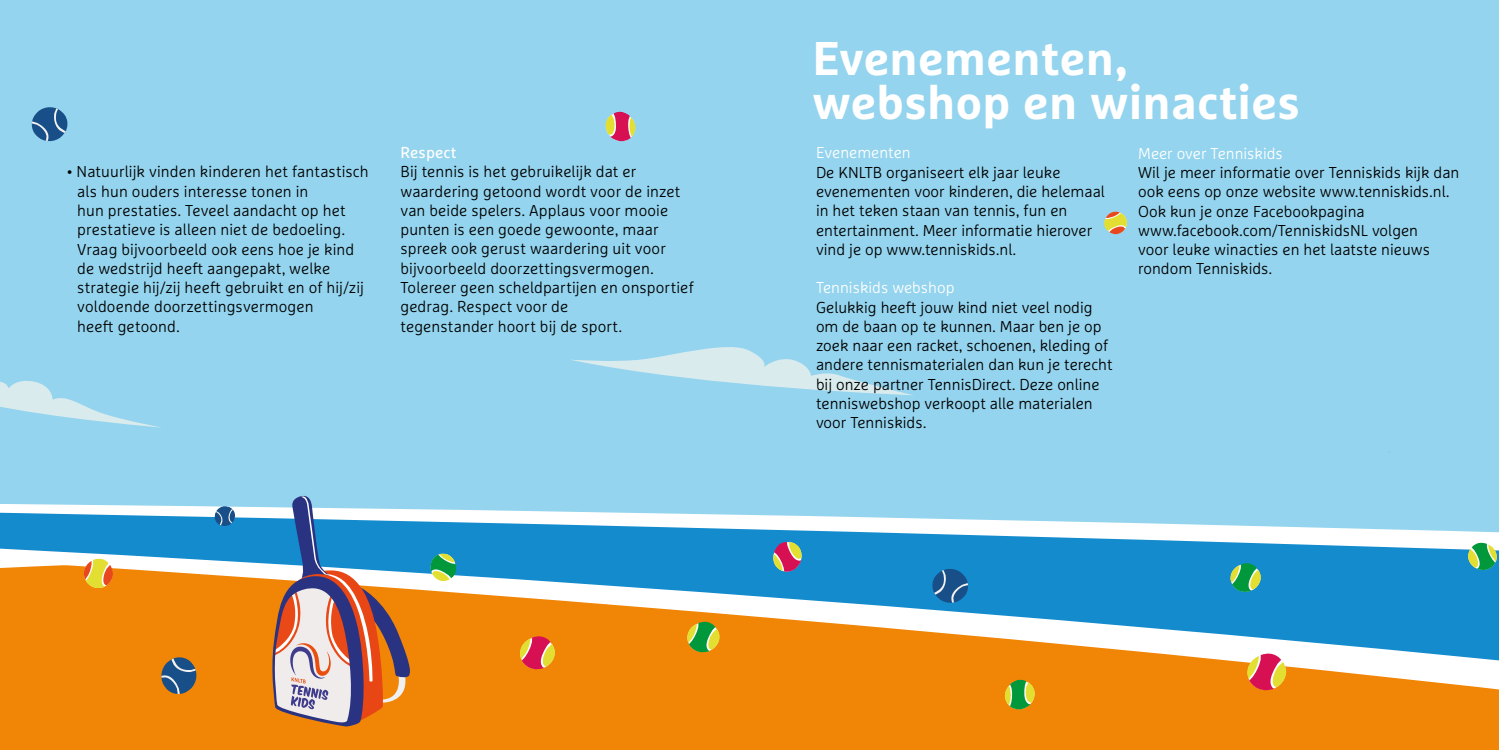
<style>
.page{position:relative;width:1499px;height:750px;background:#fff}
.page>*{position:absolute;margin:0;border:0;box-sizing:border-box;transform-origin:0 0}
.t1{font:700 47.25px/43.8px "Marselis OT";letter-spacing:.01em;color:#fff}
.t2{font:300 15.75px/19.2px "Marselis OT";color:#000}
.t3{font:300 15.75px "Marselis OT";color:#fff}
.t4{font:15.75px "Marselis OT";letter-spacing:.01em;color:#fff}
</style>
<div class="page">
<div style="left:0;top:0;width:1498px;height:749px;background:#94d4ee"></div>
<svg style="left:0;top:506px;width:1498px;height:243px;background:#a99e76"></svg>
<svg style="left:570px;top:347px;width:342px;height:48px"></svg>
<svg style="left:429px;top:552px;width:28px;height:29px"></svg>
<svg style="left:0;top:531px;width:198px;height:218px;background:#d58d2e"></svg>
<svg style="left:520px;top:636px;width:35px;height:32px"></svg>
<svg style="left:687px;top:621px;width:32px;height:30px"></svg>
<svg style="left:213px;top:506px;width:23px;height:21px"></svg>
<svg style="left:272px;top:495px;width:138px;height:231px;background:#9e9498"></svg>
<svg style="left:605px;top:111px;width:31px;height:31px"></svg>
<svg style="left:31px;top:107px;width:37px;height:35px"></svg>
<svg style="left:0;top:381px;width:158px;height:46px"></svg>
<svg style="left:1002px;top:675px;width:34px;height:38px"></svg>
<svg style="left:1230px;top:563px;width:30px;height:28px"></svg>
<svg style="left:771px;top:539px;width:32px;height:34px"></svg>
<svg style="left:1247px;top:653px;width:38px;height:36px"></svg>
<svg style="left:931px;top:567px;width:38px;height:36px"></svg>
<svg style="left:1104px;top:211px;width:22px;height:23px"></svg>
<svg style="left:1467px;top:542px;width:29px;height:27px"></svg>
<p class="t2" style="left:77px;top:162px;width:293px;text-indent:-10px">• Natuurlijk vinden kinderen het fantastisch als hun ouders interesse tonen in<br>hun prestaties. Teveel aandacht op het prestatieve is alleen niet de bedoeling.<br>Vraag bijvoorbeeld ook eens hoe je kind de wedstrijd heeft aangepakt, welke strategie hij/zij heeft gebruikt en of hij/zij voldoende doorzettingsvermogen<br>heeft getoond.</p>
<p class="t4" style="left:400px;top:143px;width:58px">Respect</p>
<p class="t2" style="left:400px;top:162px;width:295px">Bij tennis is het gebruikelijk dat er waardering getoond wordt voor de inzet van beide spelers. Applaus voor mooie punten is een goede gewoonte, maar spreek ook gerust waardering uit voor bijvoorbeeld doorzettingsvermogen.<br>Tolereer geen scheldpartijen en onsportief gedrag. Respect voor de<br>tegenstander hoort bij de sport.</p>
<h1 class="t1" style="left:812px;top:36px;width:489px">Evenementen, webshop en winacties</h1>
<p class="t3" style="left:1138px;top:144px;width:146px">Meer over Tenniskids</p>
<p class="t2" style="left:1138px;top:162px;width:322px">Wil je meer informatie over Tenniskids kijk dan ook eens op onze website www.tenniskids.nl.<br>Ook kun je onze Facebookpagina www.facebook.com/TenniskidsNL volgen<br>voor leuke winacties en het laatste nieuws rondom Tenniskids.</p>
<p class="t3" style="left:816px;top:143px;width:96px">Evenementen</p>
<p class="t2" style="left:816px;top:162px;width:290px">De KNLTB organiseert elk jaar leuke evenementen voor kinderen, die helemaal in het teken staan van tennis, fun en entertainment. Meer informatie hierover vind je op www.tenniskids.nl.</p>
<p class="t3" style="left:816px;top:278px;width:140px">Tenniskids webshop</p>
<p class="t2" style="left:816px;top:297px;width:298px">Gelukkig heeft jouw kind niet veel nodig om de baan op te kunnen. Maar ben je op zoek naar een racket, schoenen, kleding of andere tennismaterialen dan kun je terecht bij onze partner TennisDirect. Deze online tenniswebshop verkoopt alle materialen voor Tenniskids.</p>
</div>
